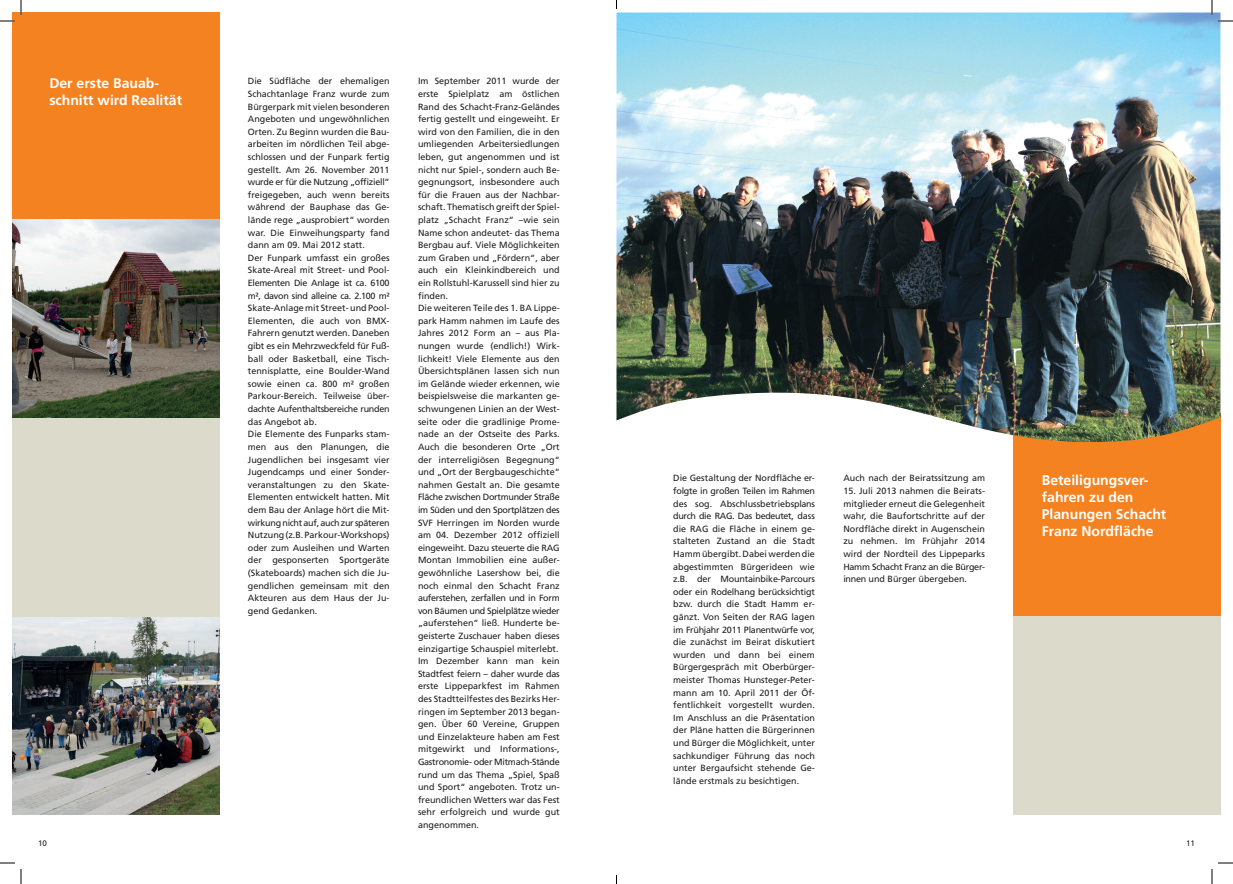
<style>
.page{position:relative;width:1233px;height:884px;background:#fff}
.page>*{position:absolute;margin:0;border:0;box-sizing:border-box;transform-origin:0 0}
.t1{font:700 14px/16.8px "Frutiger";color:#fff}
.t2{font:9px/12.6px "Frutiger";color:#231f20}
.t3{font:8px "Frutiger";color:#231f20}
</style>
<div class="page">
<img style="left:12px;top:616px;width:207px;height:199px">
<img style="left:12px;top:219px;width:207px;height:199px">
<div style="left:12px;top:12px;width:207px;height:207px;background:#f58220"></div>
<div style="left:12px;top:418px;width:207px;height:198px;background:#dcdbcb"></div>
<div style="left:1013px;top:414px;width:207px;height:401px;background:#f58220"></div>
<img style="left:616px;top:12px;width:604px;height:430px">
<div style="left:1013px;top:616px;width:207px;height:199px;background:#dcdbcb"></div>
<svg style="left:1218px;top:20px;width:15px;height:2px"></svg>
<svg style="left:1218px;top:862px;width:15px;height:2px"></svg>
<svg style="left:0;top:0;width:22px;height:22px"></svg>
<svg style="left:0;top:862px;width:22px;height:22px"></svg>
<svg style="left:1211px;top:0;width:1px;height:15px"></svg>
<svg style="left:1211px;top:869px;width:1px;height:15px"></svg>
<h1 class="t1" style="left:49px;top:75px;width:134px">Der erste Bauab&shy;schnitt wird Realität</h1>
<p class="t2" style="left:248px;top:75px;width:143px">Die Südfläche der ehemaligen<br>Schachtanlage Franz wurde zum<br>Bürgerpark mit vielen besonderen<br>Angeboten und ungewöhnlichen<br>Orten. Zu Beginn wurden die Bau&shy;arbeiten im nördlichen Teil abge&shy;schlossen und der Funpark fertig gestellt. Am 26. November 2011 wurde er für die Nutzung „offiziell“ freigegeben, auch wenn bereits während der Bauphase das Ge&shy;lände rege „ausprobiert“ worden war. Die Einweihungsparty fand dann am 09. Mai 2012 statt.<br>Der Funpark umfasst ein großes<br>Skate-Areal mit Street- und Pool-<br>Elementen Die Anlage ist ca. 6100 m², davon sind alleine ca. 2.100 m²<br>Skate-Anlage mit Street- und Pool-<br>Elementen, die auch von BMX-<br>Fahrern genutzt werden. Daneben gibt es ein Mehrzweckfeld für Fuß&shy;ball oder Basketball, eine Tisch&shy;tennisplatte, eine Boulder-Wand sowie einen ca. 800 m² großen<br>Parkour-Bereich. Teilweise über&shy;dachte Aufenthaltsbereiche runden das Angebot ab.<br>Die Elemente des Funparks stam&shy;men aus den Planungen, die<br>Jugendlichen bei insgesamt vier<br>Jugendcamps und einer Sonder&shy;veranstaltungen zu den Skate-<br>Elementen entwickelt hatten. Mit dem Bau der Anlage hört die Mit&shy;wirkung nicht auf, auch zur späteren<br>Nutzung (z.B. Parkour-Workshops) oder zum Ausleihen und Warten der gesponserten Sportgeräte (Skateboards) machen sich die Ju&shy;gendlichen gemeinsam mit den<br>Akteuren aus dem Haus der Ju&shy;gend Gedanken.</p>
<p class="t2" style="left:418px;top:75px;width:143px">Im September 2011 wurde der erste Spielplatz am östlichen<br>Rand des Schacht-Franz-Geländes fertig gestellt und eingeweiht. Er wird von den Familien, die in den umliegenden Arbeitersiedlungen leben, gut angenommen und ist nicht nur Spiel-, sondern auch Be&shy;gegnungsort, insbesondere auch für die Frauen aus der Nachbar&shy;schaft. Thematisch greift der Spiel&shy;platz „Schacht Franz“ –wie sein<br>Name schon andeutet- das Thema<br>Bergbau auf. Viele Möglichkeiten zum Graben und „Fördern“, aber auch ein Kleinkindbereich und ein Rollstuhl-Karussell sind hier zu finden.<br>Die weiteren Teile des 1. BA Lippe&shy;park Hamm nahmen im Laufe des<br>Jahres 2012 Form an – aus Pla&shy;nungen wurde (endlich!) Wirk&shy;lichkeit! Viele Elemente aus den<br>Übersichtsplänen lassen sich nun im Gelände wieder erkennen, wie beispielsweise die markanten ge&shy;schwungenen Linien an der West&shy;seite oder die gradlinige Prome&shy;nade an der Ostseite des Parks.<br>Auch die besonderen Orte „Ort der interreligiösen Begegnung“ und „Ort der Bergbaugeschichte“ nahmen Gestalt an. Die gesamte<br>Fläche zwischen Dortmunder Straße im Süden und den Sportplätzen des<br>SVF Herringen im Norden wurde am 04. Dezember 2012 offiziell eingeweiht. Dazu steuerte die RAG<br>Montan Immobilien eine außer&shy;gewöhnliche Lasershow bei, die noch einmal den Schacht Franz auferstehen, zerfallen und in Form von Bäumen und Spielplätze wieder „auferstehen“ ließ. Hunderte be&shy;geisterte Zuschauer haben dieses einzigartige Schauspiel miterlebt.<br>Im Dezember kann man kein<br>Stadtfest feiern – daher wurde das erste Lippeparkfest im Rahmen des Stadtteilfestes des Bezirks Her&shy;ringen im September 2013 began&shy;gen. Über 60 Vereine, Gruppen und Einzelakteure haben am Fest mitgewirkt und Informations-,<br>Gastronomie- oder Mitmach-Stände rund um das Thema „Spiel, Spaß und Sport“ angeboten. Trotz un&shy;freundlichen Wetters war das Fest sehr erfolgreich und wurde gut angenommen.</p>
<p class="t2" style="left:673px;top:472px;width:143px;text-align:justify">Die Gestaltung der Nordfläche er&shy;folgte in großen Teilen im Rahmen des sog. Abschlussbetriebsplans durch die RAG. Das bedeutet, dass die RAG die Fläche in einem ge&shy;stalteten Zustand an die Stadt Hamm übergibt. Dabei werden die abgestimmten Bürgerideen wie z.B. der Mountainbike-Parcours oder ein Rodelhang berücksichtigt bzw. durch die Stadt Hamm er&shy;gänzt. Von Seiten der RAG lagen im Frühjahr 2011 Planentwürfe vor, die zunächst im Beirat diskutiert wurden und dann bei einem Bürgergespräch mit Oberbürger&shy;meister Thomas Hunsteger-Peter&shy;mann am 10. April 2011 der Öf&shy;fentlichkeit vorgestellt wurden.<br>Im Anschluss an die Präsentation der Pläne hatten die Bürgerinnen und Bürger die Möglichkeit, unter sachkundiger Führung das noch unter Bergaufsicht stehende Ge&shy;lände erstmals zu besichtigen.</p>
<p class="t2" style="left:843px;top:472px;width:143px">Auch nach der Beiratssitzung am</p>
<p class="t2" style="left:843px;top:485px;width:143px;text-align:justify">15. Juli 2013 nahmen die Beirats&shy;mitglieder erneut die Gelegenheit wahr, die Baufortschritte auf der Nordfläche direkt in Augenschein zu nehmen. Im Frühjahr 2014 wird der Nordteil des Lippeparks Hamm Schacht Franz an die Bürger&shy;innen und Bürger übergeben.</p>
<h1 class="t1" style="left:1041px;top:472px;width:126px">Beteiligungsver&shy;fahren zu den<br>Planungen Schacht<br>Franz Nordfläche</h1>
<p class="t3" style="left:38px;top:838px;width:10px">10</p>
<p class="t3" style="left:1186px;top:838px;width:10px">11</p>
</div>
